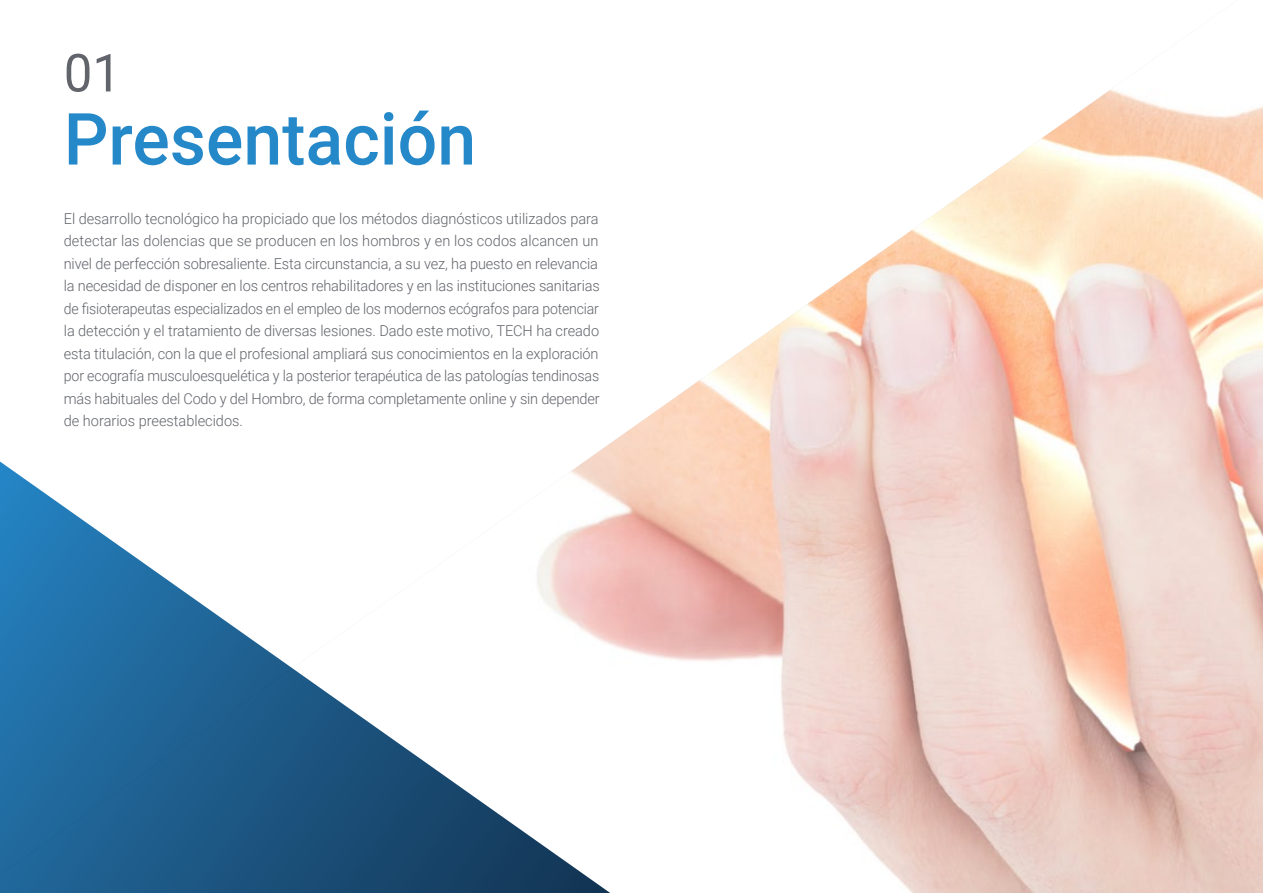
<style>
.page{position:relative;width:1263px;height:893px;background:#fff}
.page>*{position:absolute;margin:0;border:0;box-sizing:border-box;transform-origin:0 0}
.t1{font:500 72px "Roboto";color:#2488c9}
.t2{font:52.5px "Roboto";color:#61646a}
.t3{font:300 15px/22.5px "Roboto";letter-spacing:-.005em;color:#61646a;text-align:justify}
</style>
<div class="page">
<img style="left:607px;top:88px;width:656px;height:805px">
<svg style="left:0;top:446px;width:640px;height:447px"></svg>
<h2 class="t2" style="left:64px;top:36px;width:59px">01</h2>
<h1 class="t1" style="left:64px;top:89px;width:414px">Presentación</h1>
<p class="t3" style="left:64px;top:207px;width:537px">El desarrollo tecnológico ha propiciado que los métodos diagnósticos utilizados para detectar las dolencias que se producen en los hombros y en los codos alcancen un nivel de perfección sobresaliente. Esta circunstancia, a su vez, ha puesto en relevancia la necesidad de disponer en los centros rehabilitadores y en las instituciones sanitarias de fisioterapeutas especializados en el empleo de los modernos ecógrafos para potenciar la detección y el tratamiento de diversas lesiones. Dado este motivo, TECH ha creado esta titulación, con la que el profesional ampliará sus conocimientos en la exploración por ecografía musculoesquelética y la posterior terapéutica de las patologías tendinosas más habituales del Codo y del Hombro, de forma completamente online y sin depender de horarios preestablecidos.</p>
</div>
